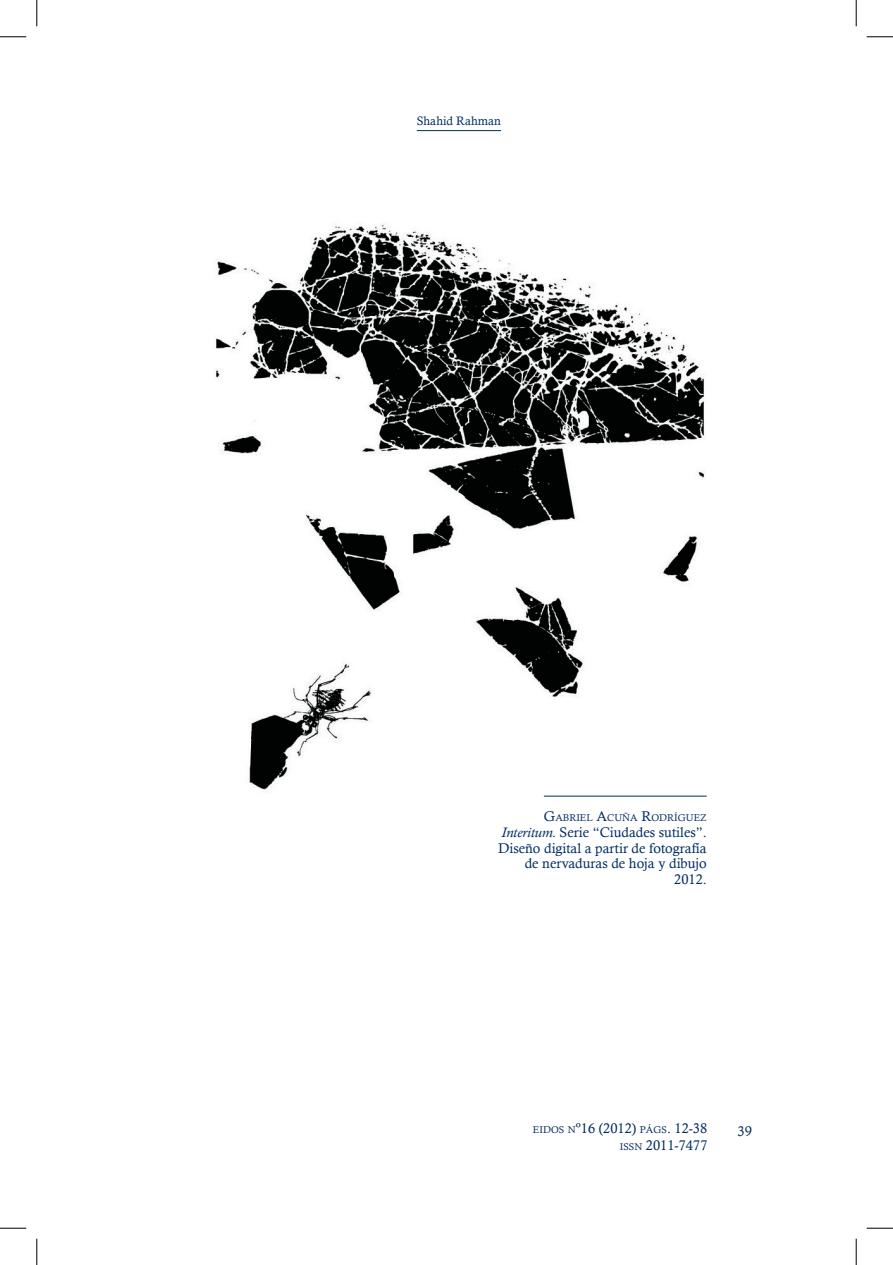
<style>
.page{position:relative;width:893px;height:1265px;background:#fff}
.page>*{position:absolute;margin:0;border:0;box-sizing:border-box;transform-origin:0 0}
.Normal_NORMAL{font:14px "Calisto";color:#002c62}
.t1{font:14px/16.8px "Calisto";color:#002c62;text-align:right}
.t2{font:12.25px "Calisto";color:#002c62}
.t3{font:9.8px "Calisto";color:#002c62}
.s1{font-size:14px}
.s2{font-style:italic}
.s3{font-size:9.8px}
</style>
<div class="page">
<hr style="left:416px;top:130px;width:84px;height:1px;background:#002c62">
<img style="left:215px;top:224px;width:490px;height:567px">
<hr style="left:543px;top:795px;width:163px;height:1px;background:#002c62">
<svg style="left:0;top:36px;width:26px;height:1px"></svg>
<svg style="left:866px;top:36px;width:26px;height:1px"></svg>
<svg style="left:0;top:1227px;width:26px;height:1px"></svg>
<svg style="left:866px;top:1227px;width:26px;height:1px"></svg>
<svg style="left:36px;top:0;width:1px;height:26px"></svg>
<svg style="left:36px;top:1238px;width:1px;height:26px"></svg>
<svg style="left:855px;top:0;width:1px;height:26px"></svg>
<svg style="left:855px;top:1238px;width:1px;height:26px"></svg>
<p class="t2" style="left:416px;top:114px;width:86px">Shahid Rahman</p>
<p class="t3" style="left:543px;top:812px;width:164px"><span class="s1">G</span>ABRIEL <span class="s1">A</span>CUÑA <span class="s1">R</span>ODRÍGUEZ</p>
<p class="Normal_NORMAL" style="left:501px;top:823px;width:207px"><span class="s2">Interitum.</span> Serie “Ciudades sutiles”.</p>
<p class="Normal_NORMAL" style="left:497px;top:839px;width:210px">Diseño digital a partir de fotografía</p>
<p class="Normal_NORMAL" style="left:524px;top:855px;width:183px">de nervaduras de hoja y dibujo</p>
<p class="Normal_NORMAL" style="left:673px;top:871px;width:34px">2012.</p>
<p class="t1" style="left:532px;top:1119px;width:176px"><span class="s3">EIDOS N</span>º16 (2012) <span class="s3">PÁGS</span>. 12-38<br><span class="s3">ISSN</span> 2011-7477</p>
<p class="t1" style="left:737px;top:1122px;width:16px">39</p>
</div>
